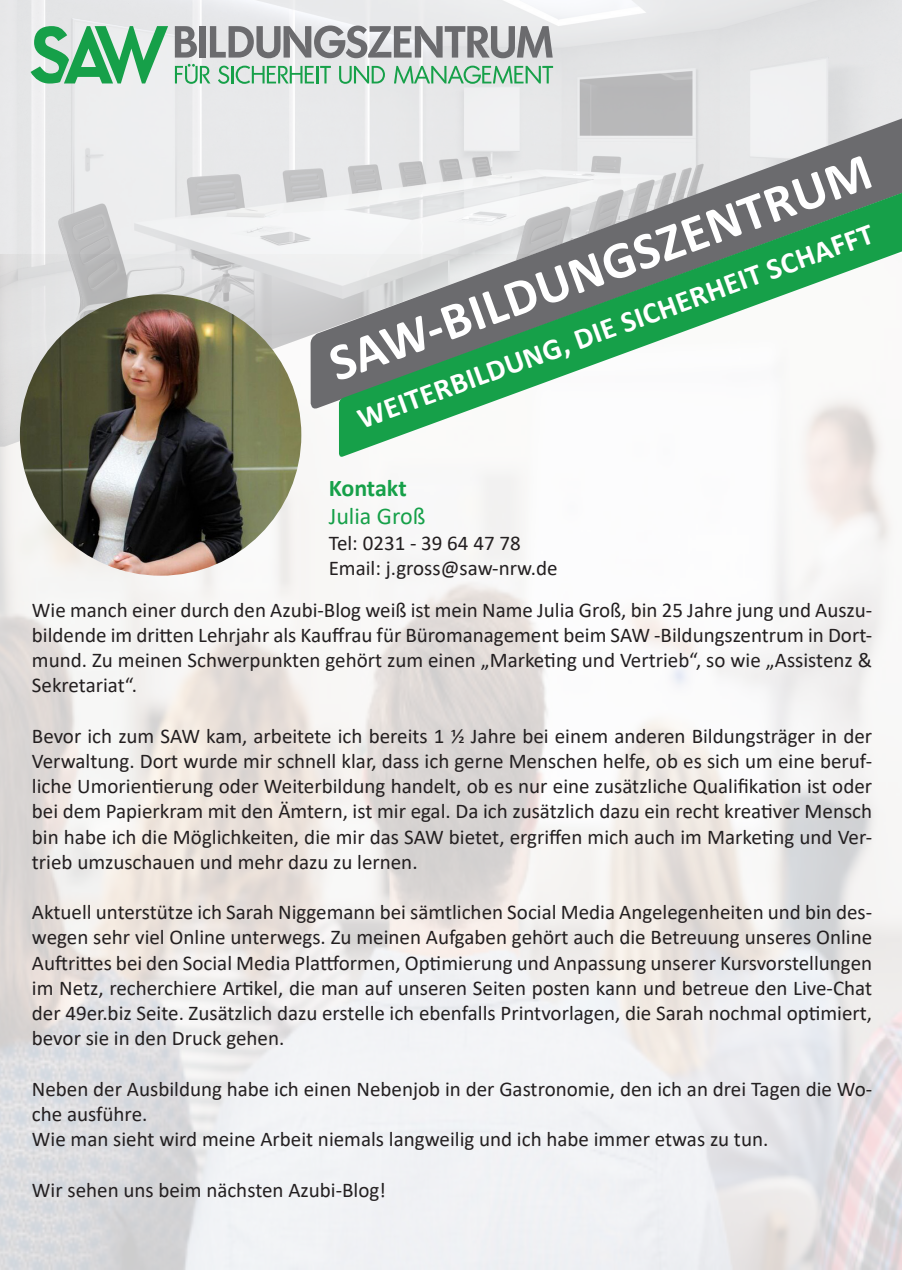
<style>
.page{position:relative;width:902px;height:1272px;background:#fff}
.page>*{position:absolute;margin:0;border:0;box-sizing:border-box;transform-origin:0 0}
.t1{font:700 52.5px "Calibri";color:#fff}
.t2{font:700 30px "Calibri";color:#fff}
.t3{font:24px "Calibri";color:#16a049}
.t4{font:700 24px "Calibri";letter-spacing:-.01em;color:#16a049}
.t5{font:21px/25.2px "Calibri";color:#231f20;text-align:justify}
</style>
<div class="page">
<img style="left:0;top:446px;width:901px;height:823px">
<img style="left:0;top:0;width:901px;height:446px">
<svg style="left:310px;top:104px;width:591px;height:306px"></svg>
<svg style="left:339px;top:125px;width:562px;height:333px"></svg>
<svg style="left:31px;top:26px;width:137px;height:58px;background:#7ec599"></svg>
<svg style="left:210px;top:26px;width:342px;height:32px;background:#a6a6a9"></svg>
<div style="left:200px;top:26px;width:6px;height:32px;background:#6b6b6e"></div>
<svg style="left:175px;top:26px;width:22px;height:32px"></svg>
<svg style="left:394px;top:66px;width:159px;height:18px;background:#a0ceb2"></svg>
<svg style="left:339px;top:66px;width:46px;height:18px"></svg>
<svg style="left:218px;top:66px;width:113px;height:18px;background:#9dceb1"></svg>
<svg style="left:175px;top:64px;width:35px;height:20px"></svg>
<img style="left:20px;top:294px;width:281px;height:281px;border-radius:141px">
<p class="t1" style="left:318px;top:330px;width:574px;rotate:-20deg">SAW-BILDUNGSZENTRUM</p>
<p class="t2" style="left:351px;top:399px;width:548px;rotate:-20deg">WEITERBILDUNG, DIE SICHERHEIT SCHAFFT</p>
<p class="t4" style="left:328px;top:470px;width:79px">Kontakt</p>
<p class="t3" style="left:328px;top:499px;width:98px">Julia Groß</p>
<p class="t5" style="left:328px;top:529px;width:193px">Tel: 0231 - 39 64 47 78</p>
<p class="t5" style="left:328px;top:554px;width:230px">Email: j.gross@saw-nrw.de</p>
<p class="t5" style="left:32px;top:596px;width:841px">Wie manch einer durch den Azubi-Blog weiß ist mein Name Julia Groß, bin 25 Jahre jung und Auszu&shy;bildende im dritten Lehrjahr als Kauffrau für Büromanagement beim SAW -Bildungszentrum in Dort&shy;mund. Zu meinen Schwerpunkten gehört zum einen „Marketing und Vertrieb“, so wie „Assistenz &amp; Sekretariat“.</p>
<p class="t5" style="left:32px;top:722px;width:841px">Bevor ich zum SAW kam, arbeitete ich bereits 1 ½ Jahre bei einem anderen Bildungsträger in der Verwaltung. Dort wurde mir schnell klar, dass ich gerne Menschen helfe, ob es sich um eine beruf&shy;liche Umorientierung oder Weiterbildung handelt, ob es nur eine zusätzliche Qualifikation ist oder bei dem Papierkram mit den Ämtern, ist mir egal. Da ich zusätzlich dazu ein recht kreativer Mensch bin habe ich die Möglichkeiten, die mir das SAW bietet, ergriffen mich auch im Marketing und Ver&shy;trieb umzuschauen und mehr dazu zu lernen.</p>
<p class="t5" style="left:32px;top:899px;width:841px">Aktuell unterstütze ich Sarah Niggemann bei sämtlichen Social Media Angelegenheiten und bin des&shy;wegen sehr viel Online unterwegs. Zu meinen Aufgaben gehört auch die Betreuung unseres Online Auftrittes bei den Social Media Plattformen, Optimierung und Anpassung unserer Kursvorstellungen im Netz, recherchiere Artikel, die man auf unseren Seiten posten kann und betreue den Live-Chat der 49er.biz Seite. Zusätzlich dazu erstelle ich ebenfalls Printvorlagen, die Sarah nochmal optimiert, bevor sie in den Druck gehen.</p>
<p class="t5" style="left:32px;top:1075px;width:841px">Neben der Ausbildung habe ich einen Nebenjob in der Gastronomie, den ich an drei Tagen die Wo&shy;che ausführe.</p>
<p class="t5" style="left:32px;top:1125px;width:738px">Wie man sieht wird meine Arbeit niemals langweilig und ich habe immer etwas zu tun.</p>
<p class="t5" style="left:32px;top:1176px;width:356px">Wir sehen uns beim nächsten Azubi-Blog!</p>
</div>
